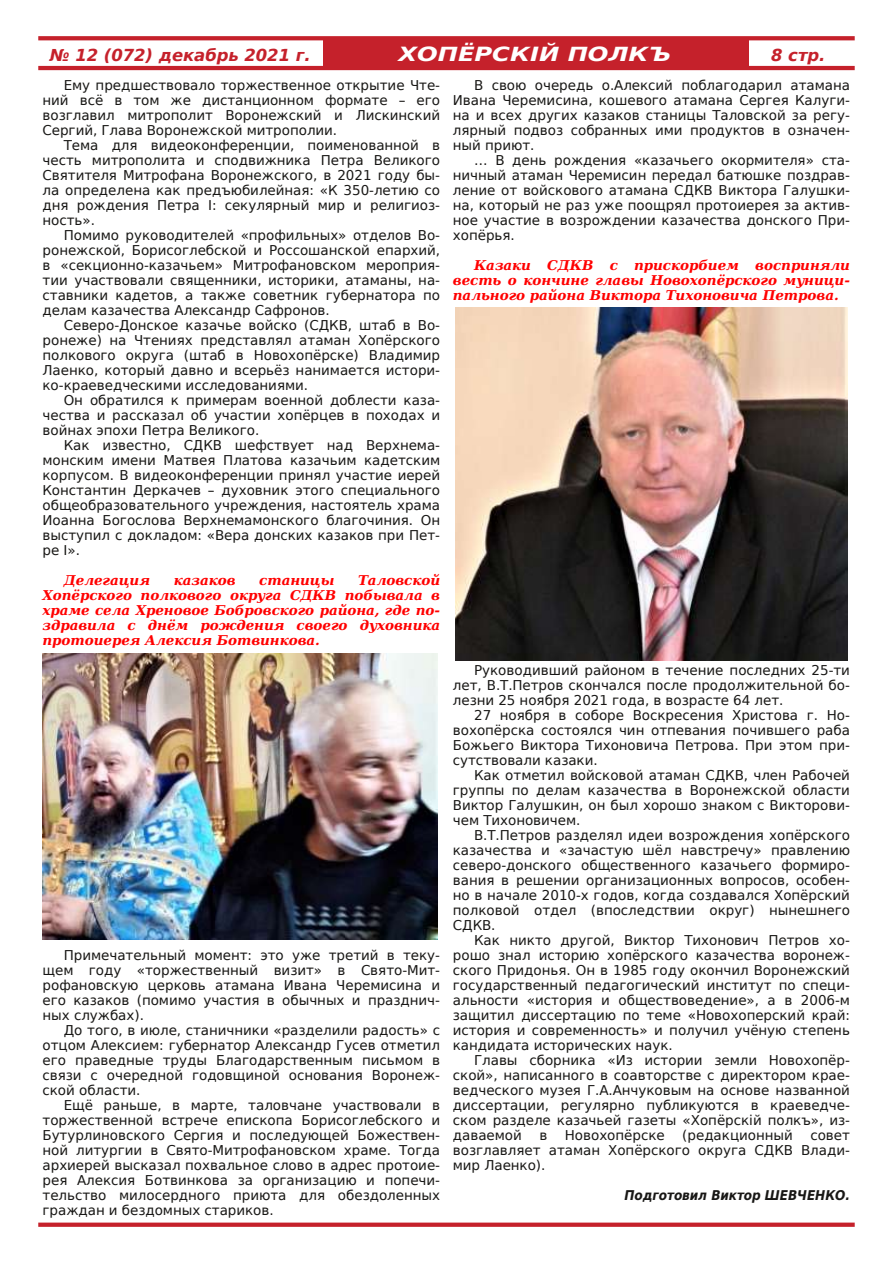
<style>
.page{position:relative;width:893px;height:1263px;background:#fff}
.page>*{position:absolute;margin:0;border:0;box-sizing:border-box;transform-origin:0 0}
.t1{font:italic 700 19.5px "DejaVu Sans";letter-spacing:-.005em;color:#fff;scale:1.25 1}
.t2{font:italic 700 16.5px "DejaVu Sans";letter-spacing:-.005em;color:#c5212b}
.t3{font:13.5px/15px "DejaVu Sans";letter-spacing:-.005em;color:#181715;text-align:justify}
.t4{font:italic 700 13.5px/15px "DejaVu Serif";letter-spacing:-.005em;color:#f00;text-align:justify}
.t5{font:italic 700 13.5px "DejaVu Sans Condensed";letter-spacing:-.005em;color:#181715}
</style>
<div class="page">
<div style="left:323px;top:38px;width:425px;height:30px;background:#c5212b"></div>
<hr style="left:38px;top:66px;width:817px;height:4px;background:#c5212b">
<div style="left:38px;top:1222px;width:817px;height:5px;background:#c5212b"></div>
<svg style="left:38px;top:36px;width:817px;height:4px;fill:#c5212b"></svg>
<img style="left:43px;top:653px;width:395px;height:287px">
<img style="left:455px;top:308px;width:392px;height:352px">
<p class="t2" style="left:50px;top:45px;width:262px">№ 12 (072) декабрь 2021 г.</p>
<h1 class="t1" style="left:398px;top:43px;width:220px">ХОПЁРСКIЙ ПОЛКЪ</h1>
<p class="t2" style="left:771px;top:45px;width:56px">8 стр.</p>
<p class="t3" style="left:43px;top:78px;width:399px;text-indent:21px">Ему предшествовало торжественное открытие Чте‐ ний всё в том же дистанционном формате – его возглавил митрополит Воронежский и Лискинский Сергий, Глава Воронежской митрополии.</p>
<p class="t3" style="left:43px;top:138px;width:399px;text-indent:21px">Тема для видеоконференции, поименованной в честь митрополита и сподвижника Петра Великого Святителя Митрофана Воронежского, в 2021 году бы‐ ла определена как предъюбилейная: «К 350-летию со дня рождения Петра I: секулярный мир и религиоз‐ ность».</p>
<p class="t3" style="left:43px;top:228px;width:399px;text-indent:21px">Помимо руководителей «профильных» отделов Во‐ ронежской, Борисоглебской и Россошанской епархий, в «секционно-казачьем» Митрофановском мероприя‐ тии участвовали священники, историки, атаманы, на‐ ставники кадетов, а также советник губернатора по делам казачества Александр Сафронов.</p>
<p class="t3" style="left:43px;top:318px;width:399px;text-indent:21px">Северо-Донское казачье войско (СДКВ, штаб в Во‐ ронеже) на Чтениях представлял атаман Хопёрского полкового округа (штаб в Новохопёрске) Владимир Лаенко, который давно и всерьёз нанимается истори‐ ко-краеведческими исследованиями.</p>
<p class="t3" style="left:43px;top:393px;width:399px;text-indent:21px">Он обратился к примерам военной доблести каза‐ чества и рассказал об участии хопёрцев в походах и войнах эпохи Петра Великого.</p>
<p class="t3" style="left:43px;top:438px;width:399px;text-indent:21px">Как известно, СДКВ шефствует над Верхнема‐ монским имени Матвея Платова казачьим кадетским корпусом. В видеоконференции принял участие иерей Константин Деркачев – духовник этого специального общеобразовательного учреждения, настоятель храма Иоанна Богослова Верхнемамонского благочиния. Он выступил с докладом: «Вера донских казаков при Пет‐ ре I».</p>
<p class="t4" style="left:64px;top:573px;width:88px">Делегация</p>
<p class="t4" style="left:174px;top:573px;width:63px">казаков</p>
<p class="t4" style="left:259px;top:573px;width:77px">станицы</p>
<p class="t3" style="left:453px;top:78px;width:399px;text-indent:21px">В свою очередь о.Алексий поблагодарил атамана Ивана Черемисина, кошевого атамана Сергея Калуги‐ на и всех других казаков станицы Таловской за регу‐ лярный подвоз собранных ими продуктов в означен‐ ный приют.</p>
<p class="t3" style="left:453px;top:153px;width:399px;text-indent:21px">… В день рождения «казачьего окормителя» ста‐ ничный атаман Черемисин передал батюшке поздрав‐ ление от войскового атамана СДКВ Виктора Галушки‐ на, который не раз уже поощрял протоиерея за актив‐ ное участие в возрождении казачества донского При‐ хопёрья.</p>
<p class="t4" style="left:453px;top:258px;width:399px;text-indent:21px">Казаки СДКВ с прискорбием восприняли весть о кончине главы Новохопёрского муници‐ пального района Виктора Тихоновича Петрова.</p>
<p class="t4" style="left:43px;top:573px;width:399px;text-indent:316px">Таловской Хопёрского полкового округа СДКВ побывала в храме села Хреновое Бобровского района, где по‐ здравила с днём рождения своего духовника протоиерея Алексия Ботвинкова.</p>
<p class="t3" style="left:43px;top:948px;width:399px;text-indent:21px">Примечательный момент: это уже третий в теку‐ щем году «торжественный визит» в Свято-Мит‐ рофановскую церковь атамана Ивана Черемисина и его казаков (помимо участия в обычных и празднич‐ ных службах).</p>
<p class="t3" style="left:43px;top:1023px;width:399px;text-indent:21px">До того, в июле, станичники «разделили радость» с отцом Алексием: губернатор Александр Гусев отметил его праведные труды Благодарственным письмом в связи с очередной годовщиной основания Воронеж‐ ской области.</p>
<p class="t3" style="left:43px;top:1098px;width:399px;text-indent:21px">Ещё раньше, в марте, таловчане участвовали в торжественной встрече епископа Борисоглебского и Бутурлиновского Сергия и последующей Божествен‐ ной литургии в Свято-Митрофановском храме. Тогда архиерей высказал похвальное слово в адрес протоие‐ рея Алексия Ботвинкова за организацию и попечи‐ тельство милосердного приюта для обездоленных граждан и бездомных стариков.</p>
<p class="t3" style="left:453px;top:663px;width:399px;text-indent:21px">Руководивший районом в течение последних 25-ти лет, В.Т.Петров скончался после продолжительной бо‐ лезни 25 ноября 2021 года, в возрасте 64 лет.</p>
<p class="t3" style="left:453px;top:708px;width:399px;text-indent:21px">27 ноября в соборе Воскресения Христова г. Но‐ вохопёрска состоялся чин отпевания почившего раба Божьего Виктора Тихоновича Петрова. При этом при‐ сутствовали казаки.</p>
<p class="t3" style="left:453px;top:768px;width:399px;text-indent:21px">Как отметил войсковой атаман СДКВ, член Рабочей группы по делам казачества в Воронежской области Виктор Галушкин, он был хорошо знаком с Викторови‐ чем Тихоновичем.</p>
<p class="t3" style="left:453px;top:828px;width:399px;text-indent:21px">В.Т.Петров разделял идеи возрождения хопёрского казачества и «зачастую шёл навстречу» правлению северо-донского общественного казачьего формиро‐ вания в решении организационных вопросов, особен‐ но в начале 2010-х годов, когда создавался Хопёрский полковой отдел (впоследствии округ) нынешнего СДКВ.</p>
<p class="t3" style="left:453px;top:933px;width:399px;text-indent:21px">Как никто другой, Виктор Тихонович Петров хо‐ рошо знал историю хопёрского казачества воронеж‐ ского Придонья. Он в 1985 году окончил Воронежский государственный педагогический институт по специ‐ альности «история и обществоведение», а в 2006-м защитил диссертацию по теме «Новохоперский край: история и современность» и получил учёную степень кандидата исторических наук.</p>
<p class="t3" style="left:453px;top:1053px;width:399px;text-indent:21px">Главы сборника «Из истории земли Новохопёр‐ ской», написанного в соавторстве с директором крае‐ ведческого музея Г.А.Анчуковым на основе названной диссертации, регулярно публикуются в краеведче‐ ском разделе казачьей газеты «Хопёрскiй полкъ», из‐ даваемой</p>
<p class="t3" style="left:539px;top:1128px;width:9px">в</p>
<p class="t3" style="left:565px;top:1128px;width:101px">Новохопёрске</p>
<p class="t3" style="left:682px;top:1128px;width:112px">(редакционный</p>
<p class="t3" style="left:453px;top:1128px;width:399px;text-indent:357px">совет возглавляет атаман Хопёрского округа СДКВ Влади‐ мир Лаенко).</p>
<p class="t5" style="left:624px;top:1187px;width:227px">Подготовил Виктор ШЕВЧЕНКО.</p>
</div>
